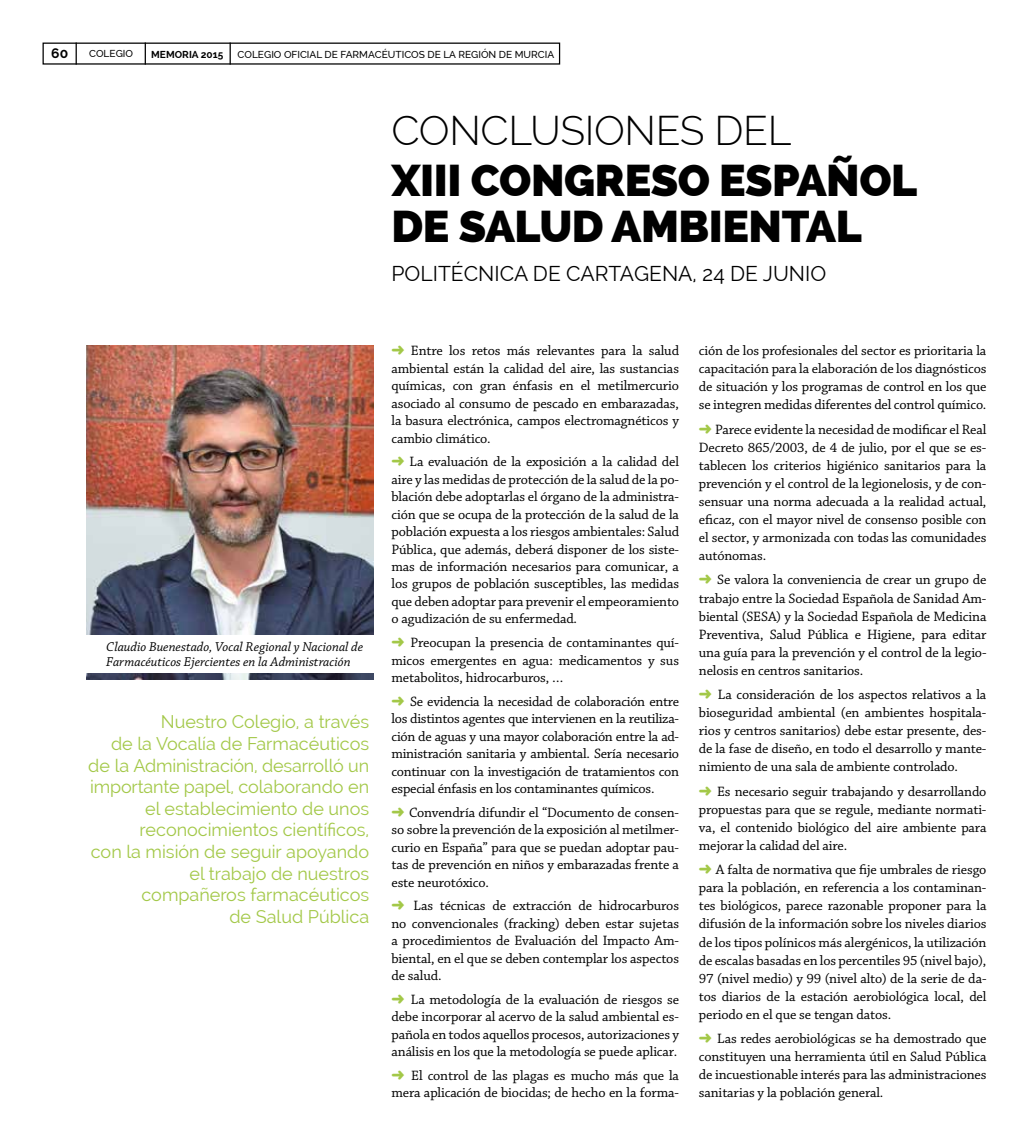
<style>
.page{position:relative;width:1029px;height:1140px;background:#fff}
.page>*{position:absolute;margin:0;border:0;box-sizing:border-box;transform-origin:0 0}
.t1{font:800 44.55px/46.3px "Raleway";letter-spacing:-.01em;color:#000}
.t2{font:300 40.65px "Raleway";letter-spacing:-.01em;color:#000}
.t3{font:21px "Raleway";color:#000}
.t4{font:18px/21.6px "Raleway";color:#a3c848;text-align:right}
.t5{font:14.25px/17.4px "Chaparral Pro";letter-spacing:-.01em;color:#000;text-align:justify}
.t6{font:700 13.8px "Raleway";color:#000}
.t7{font:italic 13.5px/15px "Chaparral Pro";color:#000}
.t8{font:500 10.05px "Raleway";color:#000}
.t9{font:700 10.05px "Raleway";color:#000}
.s1{color:#a3c848}
</style>
<div class="page">
<div style="left:43px;top:43px;width:517px;height:22px;border:1px solid #000"></div>
<svg style="left:230px;top:43px;width:1px;height:22px"></svg>
<svg style="left:145px;top:43px;width:1px;height:22px"></svg>
<svg style="left:76px;top:43px;width:1px;height:22px"></svg>
<img style="left:86px;top:345px;width:288px;height:334px">
<div style="left:86px;top:634px;width:288px;height:38px;background:#fff"></div>
<p class="t6" style="left:51px;top:45px;width:18px">60</p>
<p class="t8" style="left:89px;top:48px;width:45px">COLEGIO</p>
<p class="t9" style="left:151px;top:48px;width:74px">MEMORIA 2015</p>
<p class="t8" style="left:238px;top:48px;width:318px">COLEGIO OFICIAL DE FARMACÉUTICOS DE LA REGIÓN DE MURCIA</p>
<h2 class="t2" style="left:392px;top:106px;width:402px">CONCLUSIONES DEL</h2>
<h1 class="t1" style="left:392px;top:157px;width:527px">XIII CONGRESO ESPAÑOL<br>DE SALUD AMBIENTAL</h1>
<h3 class="t3" style="left:392px;top:261px;width:436px">POLITÉCNICA DE CARTAGENA, 24 DE JUNIO</h3>
<p class="t7" style="left:106px;top:639px;width:258px">Claudio Buenestado, Vocal Regional y Nacional de<br>Farmacéuticos Ejercientes en la Administración</p>
<p class="t4" style="left:88px;top:711px;width:282px">Nuestro Colegio, a través<br>de la Vocalía de Farmacéuticos de la Administración, desarrolló un importante papel, colaborando en el establecimiento de unos reconocimientos científicos,<br>con la misión de seguir apoyando el trabajo de nuestros compañeros farmacéuticos<br>de Salud Pública</p>
<p class="t5" style="left:392px;top:343px;width:289px"><span class="s1">➜</span> Entre los retos más relevantes para la salud ambiental están la calidad del aire, las sustancias químicas, con gran énfasis en el metilmercurio asociado al consumo de pescado en embarazadas, la basura electrónica, campos electromagnéticos y cambio climático.</p>
<p class="t5" style="left:392px;top:454px;width:289px"><span class="s1">➜</span> La evaluación de la exposición a la calidad del aire y las medidas de protección de la salud de la po&shy;blación debe adoptarlas el órgano de la administra&shy;ción que se ocupa de la protección de la salud de la población expuesta a los riesgos ambientales: Salud Pública, que además, deberá disponer de los siste&shy;mas de información necesarios para comunicar, a los grupos de población susceptibles, las medidas que deben adoptar para prevenir el empeoramiento o agudización de su enfermedad.</p>
<p class="t5" style="left:392px;top:634px;width:289px"><span class="s1">➜</span> Preocupan la presencia de contaminantes quí&shy;micos emergentes en agua: medicamentos y sus metabolitos, hidrocarburos, …</p>
<p class="t5" style="left:392px;top:693px;width:289px"><span class="s1">➜</span> Se evidencia la necesidad de colaboración entre los distintos agentes que intervienen en la reutiliza&shy;ción de aguas y una mayor colaboración entre la ad&shy;ministración sanitaria y ambiental. Sería necesario continuar con la investigación de tratamientos con especial énfasis en los contaminantes químicos.</p>
<p class="t5" style="left:392px;top:804px;width:289px"><span class="s1">➜</span> Convendría difundir el “Documento de consen&shy;so sobre la prevención de la exposición al metilmer&shy;curio en España” para que se puedan adoptar pau&shy;tas de prevención en niños y embarazadas frente a este neurotóxico.</p>
<p class="t5" style="left:392px;top:897px;width:289px"><span class="s1">➜</span> Las técnicas de extracción de hidrocarburos no convencionales (fracking) deben estar sujetas a procedimientos de Evaluación del Impacto Am&shy;biental, en el que se deben contemplar los aspectos de salud.</p>
<p class="t5" style="left:392px;top:991px;width:289px"><span class="s1">➜</span> La metodología de la evaluación de riesgos se debe incorporar al acervo de la salud ambiental es&shy;pañola en todos aquellos procesos, autorizaciones y análisis en los que la metodología se puede aplicar.</p>
<p class="t5" style="left:392px;top:1067px;width:289px"><span class="s1">➜</span> El control de las plagas es mucho más que la mera aplicación de biocidas; de hecho en la forma-</p>
<p class="t5" style="left:699px;top:342px;width:289px;line-height:18px">ción de los profesionales del sector es prioritaria la capacitación para la elaboración de los diagnósticos de situación y los programas de control en los que se integren medidas diferentes del control químico.</p>
<p class="t5" style="left:699px;top:421px;width:289px;line-height:18px"><span class="s1">➜</span> Parece evidente la necesidad de modificar el Real Decreto 865/2003, de 4 de julio, por el que se es&shy;tablecen los criterios higiénico sanitarios para la prevención y el control de la legionelosis, y de con&shy;sensuar una norma adecuada a la realidad actual, eficaz, con el mayor nivel de consenso posible con el sector, y armonizada con todas las comunidades autónomas.</p>
<p class="t5" style="left:699px;top:571px;width:289px;line-height:18px"><span class="s1">➜</span> Se valora la conveniencia de crear un grupo de trabajo entre la Sociedad Española de Sanidad Am&shy;biental (SESA) y la Sociedad Española de Medicina Preventiva, Salud Pública e Higiene, para editar una guía para la prevención y el control de la legio&shy;nelosis en centros sanitarios.</p>
<p class="t5" style="left:699px;top:686px;width:289px;line-height:18px"><span class="s1">➜</span> La consideración de los aspectos relativos a la bioseguridad ambiental (en ambientes hospitala&shy;rios y centros sanitarios) debe estar presente, des&shy;de la fase de diseño, en todo el desarrollo y mante&shy;nimiento de una sala de ambiente controlado.</p>
<p class="t5" style="left:699px;top:783px;width:289px;line-height:18px"><span class="s1">➜</span> Es necesario seguir trabajando y desarrollando propuestas para que se regule, mediante normati&shy;va, el contenido biológico del aire ambiente para mejorar la calidad del aire.</p>
<p class="t5" style="left:699px;top:861px;width:289px;line-height:18px"><span class="s1">➜</span> A falta de normativa que fije umbrales de riesgo para la población, en referencia a los contaminan&shy;tes biológicos, parece razonable proponer para la difusión de la información sobre los niveles diarios de los tipos polínicos más alergénicos, la utilización de escalas basadas en los percentiles 95 (nivel bajo), 97 (nivel medio) y 99 (nivel alto) de la serie de da&shy;tos diarios de la estación aerobiológica local, del periodo en el que se tengan datos.</p>
<p class="t5" style="left:699px;top:1030px;width:289px;line-height:18px"><span class="s1">➜</span> Las redes aerobiológicas se ha demostrado que constituyen una herramienta útil en Salud Pública de incuestionable interés para las administraciones sanitarias y la población general.</p>
</div>
